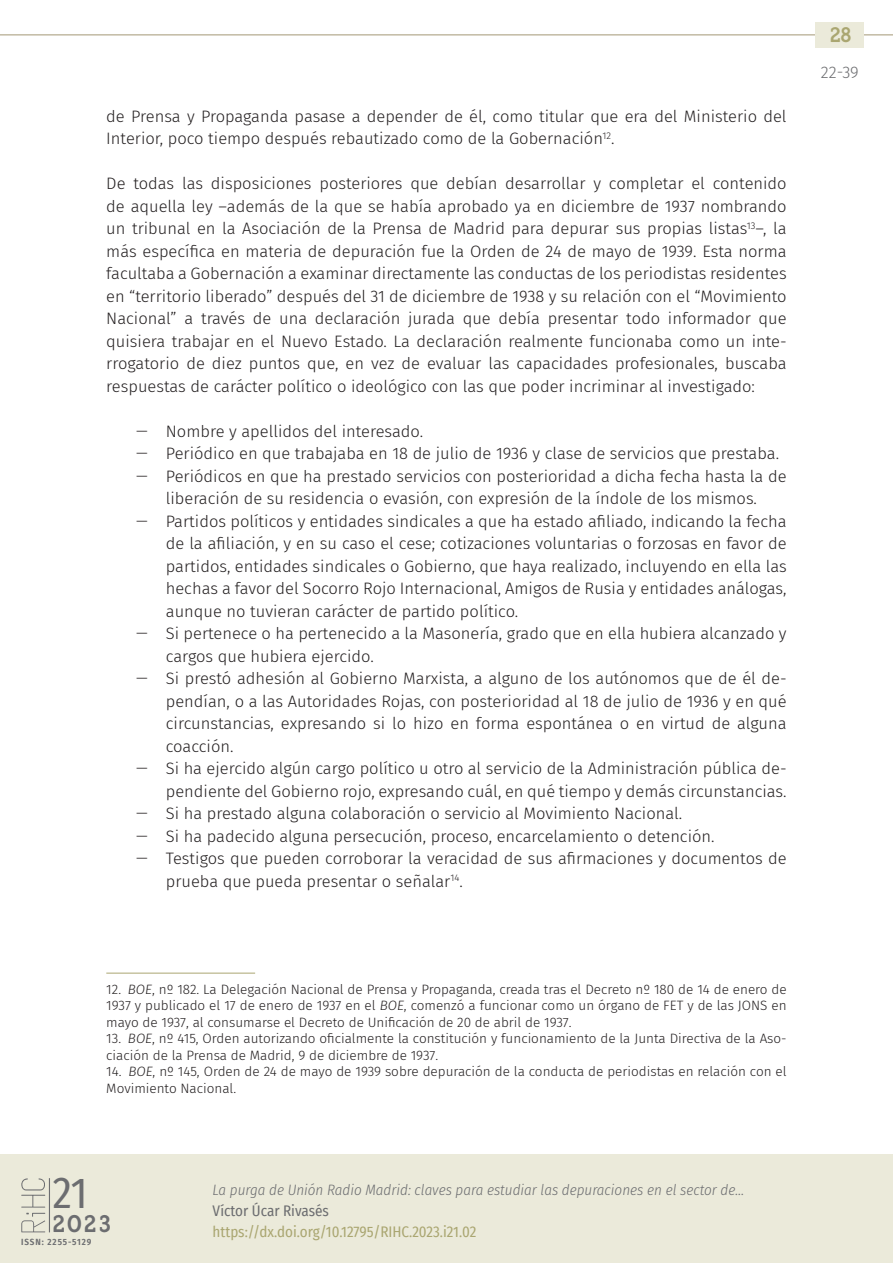
<style>
.page{position:relative;width:893px;height:1263px;background:#fff}
.page>*{position:absolute;margin:0;border:0;box-sizing:border-box;transform-origin:0 0}
.t1{font:43.2px "Fira Sans Condensed";color:#6c6d70}
.t2{font:600 24px "Gambero";color:#6c6d70}
.t3{font:600 21px "Gambero";color:#aaa671}
._00_bsc{font:300 16.5px/22.5px "Fira Sans";color:#231f20;text-align:justify}
._00_bsc_tras{font:300 16.5px/22.5px "Fira Sans";color:#231f20}
.t4{font:300 16.5px "Fira Sans";color:#6c6d70}
.t5{font:italic 300 15px "Fira Sans Condensed";color:#6c6d70}
.t6{font:15px "Fira Sans Condensed";color:#aaa671}
.t7{font:15px "Fira Sans Condensed";color:#6c6d70}
.zzz_notas{font:300 13.5px/16.5px "Fira Sans";color:#231f20}
.t8{font:600 9px "Fira Sans Condensed";letter-spacing:.1em;color:#6c6d70}
.s1{font-family:"Fira Sans Condensed"}
.s2{font-style:italic}
</style>
<div class="page">
<hr style="left:0;top:34px;width:893px;height:1px;background:#aea385">
<div style="left:816px;top:22px;width:48px;height:26px;background:#ebeada"></div>
<div style="left:0;top:1154px;width:893px;height:109px;background:#ebeada"></div>
<hr style="left:49px;top:1178px;width:1px;height:54px;background:#6c6d70">
<svg style="left:21px;top:1178px;width:24px;height:29px"></svg>
<svg style="left:21px;top:1213px;width:24px;height:19px"></svg>
<hr style="left:106px;top:973px;width:149px;height:1px;background:#aaa671">
<p class="_00_bsc_tras" style="left:106px;top:105px;width:682px">de Prensa y Propaganda pasase a depender de él, como titular que era del Ministerio del<br>Interior, poco tiempo después rebautizado como de la Gobernación<sup>12</sup>.</p>
<p class="_00_bsc" style="left:106px;top:172px;width:682px">De todas las disposiciones posteriores que debían desarrollar y completar el contenido de aquella ley –además de la que se había aprobado ya en diciembre de 1937 nombrando un tribunal en la Asociación de la Prensa de Madrid para depurar sus propias listas<sup>13</sup>–, la más específica en materia de depuración fue la Orden de 24 de mayo de 1939. Esta norma facultaba a Gobernación a examinar directamente las conductas de los periodistas residentes en “territorio liberado” después del 31 de diciembre de 1938 y su relación con el “Movimiento Nacional” a través de una declaración jurada que debía presentar todo informador que quisiera trabajar en el Nuevo Estado. La declaración realmente funcionaba como un inte&shy;rrogatorio de diez puntos que, en vez de evaluar las capacidades profesionales, buscaba respuestas de carácter político o ideológico con las que poder incriminar al investigado:</p>
<p class="_00_bsc" style="left:136px;top:420px;width:289px"><span class="s1">࢒</span> Nombre y apellidos del interesado.</p>
<p class="_00_bsc" style="left:136px;top:442px;width:644px"><span class="s1">࢒</span> Periódico en que trabajaba en 18 de julio de 1936 y clase de servicios que prestaba.</p>
<p class="_00_bsc" style="left:136px;top:465px;width:652px;text-align:center"><span class="s1">࢒</span> Periódicos en que ha prestado servicios con posterioridad a dicha fecha hasta la de liberación de su residencia o evasión, con expresión de la índole de los mismos.</p>
<p class="_00_bsc" style="left:166px;top:510px;width:622px;text-indent:-30px"><span class="s1">࢒</span> Partidos políticos y entidades sindicales a que ha estado afiliado, indicando la fecha de la afiliación, y en su caso el cese; cotizaciones voluntarias o forzosas en favor de partidos, entidades sindicales o Gobierno, que haya realizado, incluyendo en ella las hechas a favor del Socorro Rojo Internacional, Amigos de Rusia y entidades análogas, aunque no tuvieran carácter de partido político.</p>
<p class="_00_bsc" style="left:166px;top:622px;width:622px;text-indent:-30px"><span class="s1">࢒</span> Si pertenece o ha pertenecido a la Masonería, grado que en ella hubiera alcanzado y cargos que hubiera ejercido.</p>
<p class="_00_bsc" style="left:166px;top:667px;width:622px;text-indent:-30px"><span class="s1">࢒</span> Si prestó adhesión al Gobierno Marxista, a alguno de los autónomos que de él de&shy;pendían, o a las Autoridades Rojas, con posterioridad al 18 de julio de 1936 y en qué circunstancias, expresando si lo hizo en forma espontánea o en virtud de alguna coacción.</p>
<p class="_00_bsc" style="left:136px;top:757px;width:652px;text-align:right"><span class="s1">࢒</span> Si ha ejercido algún cargo político u otro al servicio de la Administración pública de&shy;pendiente del Gobierno rojo, expresando cuál, en qué tiempo y demás circunstancias.</p>
<p class="_00_bsc" style="left:136px;top:802px;width:548px"><span class="s1">࢒</span> Si ha prestado alguna colaboración o servicio al Movimiento Nacional.</p>
<p class="_00_bsc" style="left:136px;top:825px;width:580px"><span class="s1">࢒</span> Si ha padecido alguna persecución, proceso, encarcelamiento o detención.</p>
<p class="_00_bsc" style="left:166px;top:847px;width:622px;text-indent:-30px"><span class="s1">࢒</span> Testigos que pueden corroborar la veracidad de sus afirmaciones y documentos de prueba que pueda presentar o señalar<sup>14</sup>.</p>
<p class="t3" style="left:830px;top:22px;width:23px">28</p>
<p class="t4" style="left:821px;top:60px;width:39px">22-39</p>
<p class="zzz_notas" style="left:106px;top:981px;width:682px;text-align:justify">12. <span class="s2">BOE</span>, nº 182. La Delegación Nacional de Prensa y Propaganda, creada tras el Decreto nº 180 de 14 de enero de 1937 y publicado el 17 de enero de 1937 en el <span class="s2">BOE</span>, comenzó a funcionar como un órgano de FET y de las JONS en mayo de 1937, al consumarse el Decreto de Unificación de 20 de abril de 1937.</p>
<p class="zzz_notas" style="left:106px;top:1030px;width:682px">13. <span class="s2">BOE</span>, nº 415, Orden autorizando oficialmente la constitución y funcionamiento de la Junta Directiva de la Aso&shy;ciación de la Prensa de Madrid, 9 de diciembre de 1937.</p>
<p class="zzz_notas" style="left:106px;top:1063px;width:682px">14. <span class="s2">BOE</span>, nº 145, Orden de 24 de mayo de 1939 sobre depuración de la conducta de periodistas en relación con el<br>Movimiento Nacional.</p>
<h1 class="t1" style="left:53px;top:1160px;width:36px">21</h1>
<h2 class="t2" style="left:53px;top:1209px;width:60px">2023</h2>
<p class="t8" style="left:21px;top:1234px;width:71px">ISSN: 2255-5129</p>
<p class="t5" style="left:213px;top:1179px;width:533px">La purga de Unión Radio Madrid: claves para estudiar las depuraciones en el sector de…</p>
<p class="t7" style="left:213px;top:1199px;width:118px">Víctor Úcar Rivasés</p>
<p class="t6" style="left:213px;top:1220px;width:265px">https://dx.doi.org/10.12795/RIHC.2023.i21.02</p>
</div>
